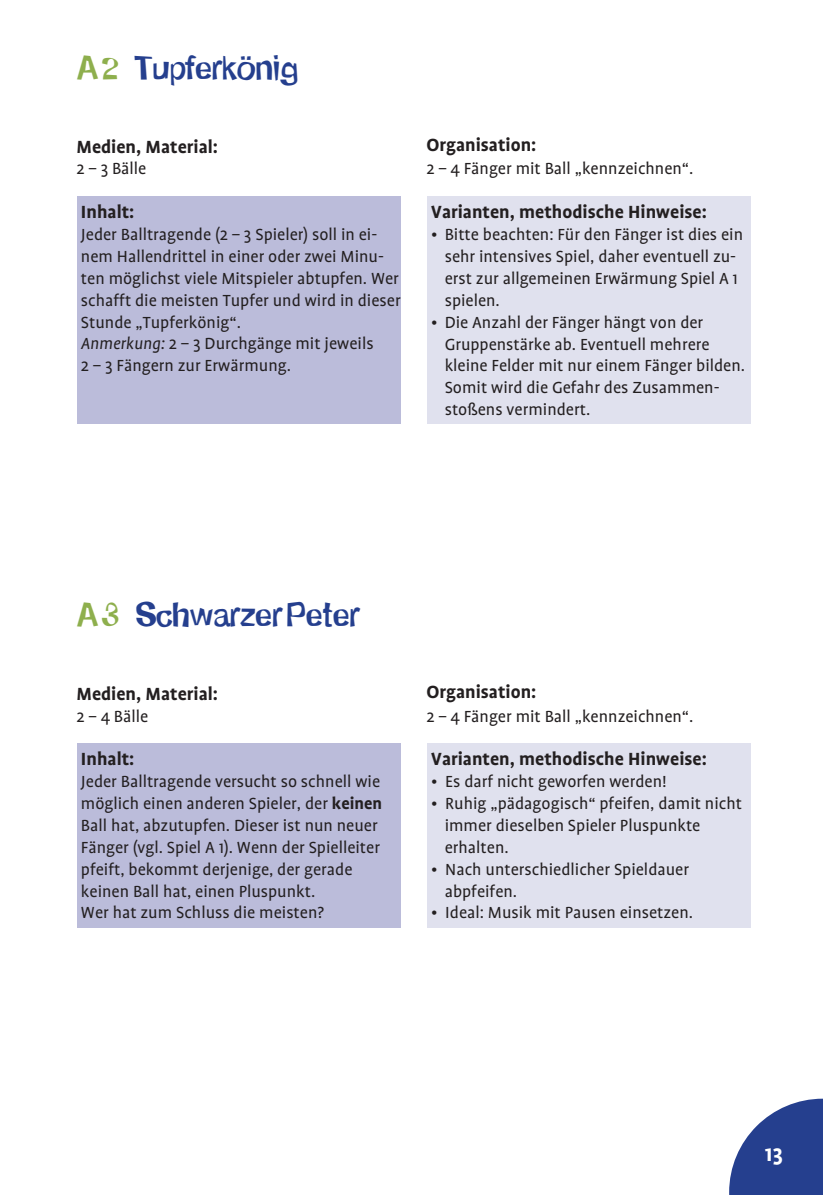
<style>
.page{position:relative;width:823px;height:1195px;background:#fff}
.page>*{position:absolute;margin:0;border:0;box-sizing:border-box;transform-origin:0 0}
.t1{font:31.5px "Schmelvetica";color:#253f8e}
.t2{font:700 24.5px "Profile";color:#fff}
.t3{font:700 20.12px "Profile";color:#231f20}
.t4{font:18.38px/21.9px "Profile";color:#231f20}
.s1{color:#8eaf4d}
.s2{font-style:italic}
.s3{font-weight:700}
</style>
<div class="page">
<div style="left:427px;top:196px;width:324px;height:32px;background:#e0e1ee"></div>
<div style="left:427px;top:221px;width:324px;height:94px;background:#e0e1ee"></div>
<div style="left:427px;top:308px;width:324px;height:116px;background:#e0e1ee"></div>
<div style="left:77px;top:196px;width:324px;height:228px;background:#bbbcda"></div>
<div style="left:427px;top:743px;width:324px;height:31px;background:#e0e1ee"></div>
<div style="left:427px;top:768px;width:324px;height:28px;background:#e0e1ee"></div>
<div style="left:427px;top:790px;width:324px;height:72px;background:#e0e1ee"></div>
<div style="left:427px;top:855px;width:324px;height:50px;background:#e0e1ee"></div>
<div style="left:427px;top:899px;width:324px;height:28px;background:#e0e1ee"></div>
<div style="left:77px;top:743px;width:324px;height:31px;background:#bbbcda"></div>
<div style="left:77px;top:768px;width:324px;height:28px;background:#bbbcda"></div>
<div style="left:77px;top:790px;width:324px;height:28px;background:#bbbcda"></div>
<div style="left:77px;top:811px;width:324px;height:29px;background:#bbbcda"></div>
<div style="left:77px;top:833px;width:324px;height:29px;background:#bbbcda"></div>
<div style="left:77px;top:855px;width:324px;height:28px;background:#bbbcda"></div>
<div style="left:77px;top:877px;width:324px;height:28px;background:#bbbcda"></div>
<div style="left:77px;top:899px;width:324px;height:28px;background:#bbbcda"></div>
<svg style="left:729px;top:1098px;width:94px;height:97px"></svg>
<h1 class="t1" style="left:78px;top:46px;width:221px"><span class="s1">A2</span> Tupferkönig</h1>
<p class="t3" style="left:76px;top:136px;width:143px">Medien, Material:</p>
<p class="t4" style="left:76px;top:158px;width:71px">2 – 3 Bälle</p>
<p class="t3" style="left:81px;top:201px;width:55px">Inhalt:</p>
<p class="t4" style="left:81px;top:224px;width:321px">Jeder Balltragende (2 – 3 Spieler) soll in ei&shy;nem Hallendrittel in einer oder zwei Minu&shy;ten möglichst viele Mitspieler abtupfen. Wer schafft die meisten Tupfer und wird in dieser Stunde „Tupferkönig“.<br><span class="s2">Anmerkung:</span> 2 – 3 Durchgänge mit jeweils<br>2 – 3 Fängern zur Erwärmung.</p>
<p class="t3" style="left:426px;top:134px;width:111px">Organisation:</p>
<p class="t4" style="left:426px;top:158px;width:269px">2 – 4 Fänger mit Ball „kennzeichnen“.</p>
<p class="t3" style="left:431px;top:201px;width:277px">Varianten, methodische Hinweise:</p>
<p class="t4" style="left:444px;top:224px;width:300px;text-indent:-14px">• Bitte beachten: Für den Fänger ist dies ein sehr intensives Spiel, daher eventuell zu&shy;erst zur allgemeinen Erwärmung Spiel A 1 spielen.</p>
<p class="t4" style="left:444px;top:311px;width:302px;text-indent:-14px">• Die Anzahl der Fänger hängt von der Gruppenstärke ab. Eventuell mehrere kleine Felder mit nur einem Fänger bilden.<br>Somit wird die Gefahr des Zusammen&shy;stoßens vermindert.</p>
<h1 class="t1" style="left:78px;top:593px;width:284px"><span class="s1">A3</span> SchwarzerPeter</h1>
<p class="t3" style="left:76px;top:682px;width:143px">Medien, Material:</p>
<p class="t4" style="left:76px;top:705px;width:73px">2 – 4 Bälle</p>
<p class="t3" style="left:81px;top:748px;width:55px">Inhalt:</p>
<p class="t4" style="left:81px;top:770px;width:302px">Jeder Balltragende versucht so schnell wie möglich einen anderen Spieler, der <span class="s3">keinen </span>Ball hat, abzutupfen. Dieser ist nun neuer Fänger (vgl. Spiel A 1). Wenn der Spielleiter pfeift, bekommt derjenige, der gerade keinen Ball hat, einen Pluspunkt.<br>Wer hat zum Schluss die meisten?</p>
<p class="t3" style="left:426px;top:681px;width:111px">Organisation:</p>
<p class="t4" style="left:426px;top:705px;width:269px">2 – 4 Fänger mit Ball „kennzeichnen“.</p>
<p class="t3" style="left:431px;top:748px;width:277px">Varianten, methodische Hinweise:</p>
<p class="t4" style="left:431px;top:770px;width:237px">• Es darf nicht geworfen werden!</p>
<p class="t4" style="left:444px;top:792px;width:299px;text-indent:-14px">• Ruhig „pädagogisch“ pfeifen, damit nicht immer dieselben Spieler Pluspunkte erhalten.</p>
<p class="t4" style="left:444px;top:858px;width:246px;text-indent:-14px">• Nach unterschiedlicher Spieldauer abpfeifen.</p>
<p class="t4" style="left:431px;top:902px;width:263px">• Ideal: Musik mit Pausen einsetzen.</p>
<h2 class="t2" style="left:765px;top:1140px;width:19px">13</h2>
</div>
